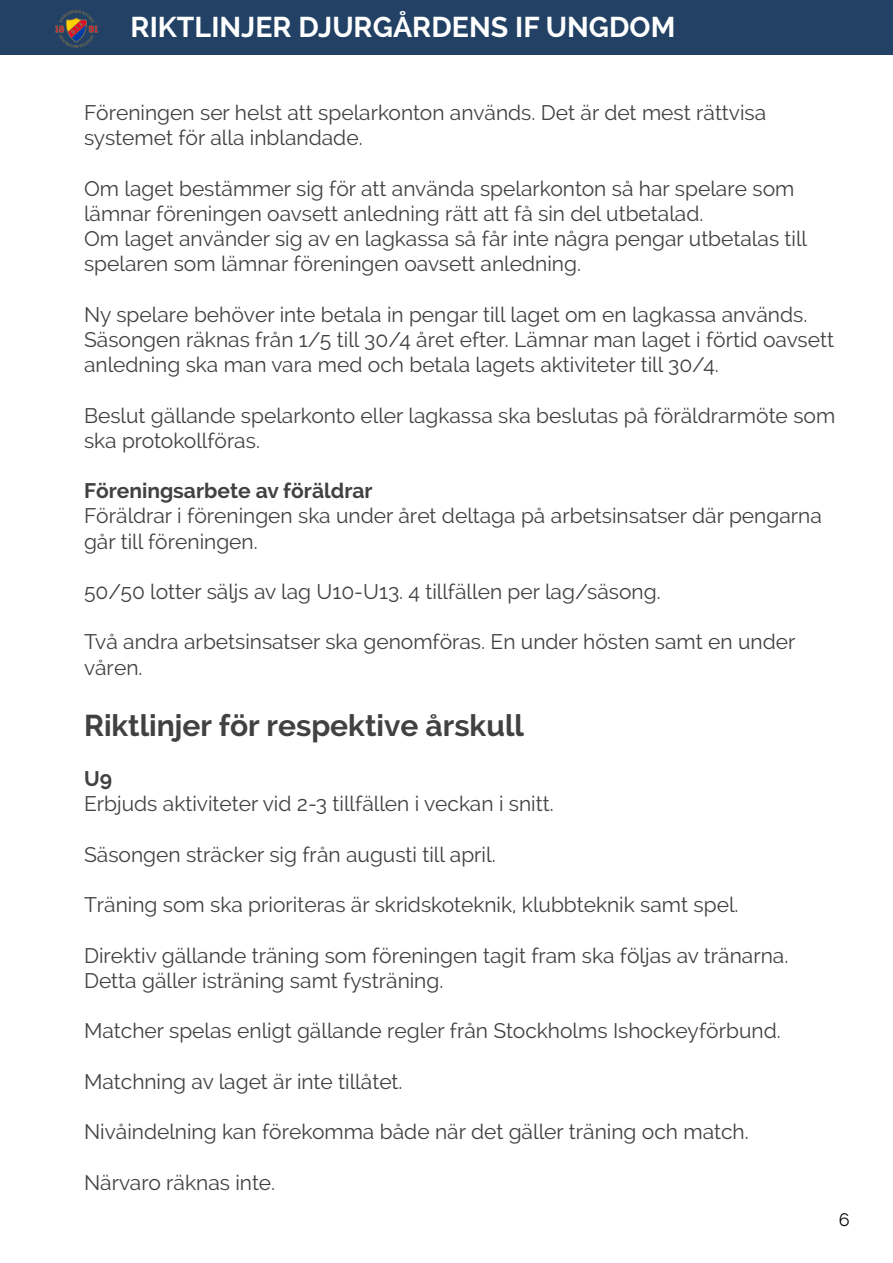
<style>
.page{position:relative;width:893px;height:1263px;background:#fff}
.page>*{position:absolute;margin:0;border:0;box-sizing:border-box;transform-origin:0 0}
.t1{font:700 30px "Raleway";color:#414042}
.t2{font:700 28.5px "Raleway";color:#fff}
.t3{font:21px/25.2px "Raleway";color:#414042}
.t4{font:700 21px "Raleway";color:#414042}
.t5{font:18px "Raleway";color:#000}
</style>
<div class="page">
<div style="left:0;top:0;width:893px;height:55px;background:#224164"></div>
<svg style="left:55px;top:10px;width:43px;height:38px"></svg>
<h2 class="t2" style="left:130px;top:11px;width:546px">RIKTLINJER DJURGÅRDENS IF UNGDOM</h2>
<p class="t3" style="left:84px;top:100px;width:684px">Föreningen ser helst att spelarkonton används. Det är det mest rättvisa systemet för alla inblandade.</p>
<p class="t3" style="left:84px;top:176px;width:725px">Om laget bestämmer sig för att använda spelarkonton så har spelare som lämnar föreningen oavsett anledning rätt att få sin del utbetalad.<br>Om laget använder sig av en lagkassa så får inte några pengar utbetalas till spelaren som lämnar föreningen oavsett anledning.</p>
<p class="t3" style="left:84px;top:302px;width:751px">Ny spelare behöver inte betala in pengar till laget om en lagkassa används.<br>Säsongen räknas från 1/5 till 30/4 året efter. Lämnar man laget i förtid oavsett anledning ska man vara med och betala lagets aktiviteter till 30/4.</p>
<p class="t3" style="left:84px;top:403px;width:753px">Beslut gällande spelarkonto eller lagkassa ska beslutas på föräldrarmöte som ska protokollföras.</p>
<p class="t4" style="left:84px;top:479px;width:290px">Föreningsarbete av föräldrar</p>
<p class="t3" style="left:84px;top:503px;width:739px">Föräldrar i föreningen ska under året deltaga på arbetsinsatser där pengarna går till föreningen.</p>
<p class="t3" style="left:84px;top:579px;width:578px">50/50 lotter säljs av lag U10-U13. 4 tillfällen per lag/säsong.</p>
<p class="t3" style="left:84px;top:629px;width:713px">Två andra arbetsinsatser ska genomföras. En under hösten samt en under våren.</p>
<h1 class="t1" style="left:84px;top:708px;width:442px">Riktlinjer för respektive årskull</h1>
<p class="t4" style="left:84px;top:767px;width:30px">U9</p>
<p class="t3" style="left:84px;top:791px;width:471px">Erbjuds aktiviteter vid 2-3 tillfällen i veckan i snitt.</p>
<p class="t3" style="left:84px;top:842px;width:413px">Säsongen sträcker sig från augusti till april.</p>
<p class="t3" style="left:84px;top:892px;width:656px">Träning som ska prioriteras är skridskoteknik, klubbteknik samt spel.</p>
<p class="t3" style="left:84px;top:943px;width:706px">Direktiv gällande träning som föreningen tagit fram ska följas av tränarna.<br>Detta gäller isträning samt fysträning.</p>
<p class="t3" style="left:84px;top:1018px;width:698px">Matcher spelas enligt gällande regler från Stockholms Ishockeyförbund.</p>
<p class="t3" style="left:84px;top:1069px;width:320px">Matchning av laget är inte tillåtet.</p>
<p class="t3" style="left:84px;top:1119px;width:666px">Nivåindelning kan förekomma både när det gäller träning och match.</p>
<p class="t3" style="left:84px;top:1169px;width:193px">Närvaro räknas inte.</p>
<p class="t5" style="left:839px;top:1209px;width:12px">6</p>
</div>
